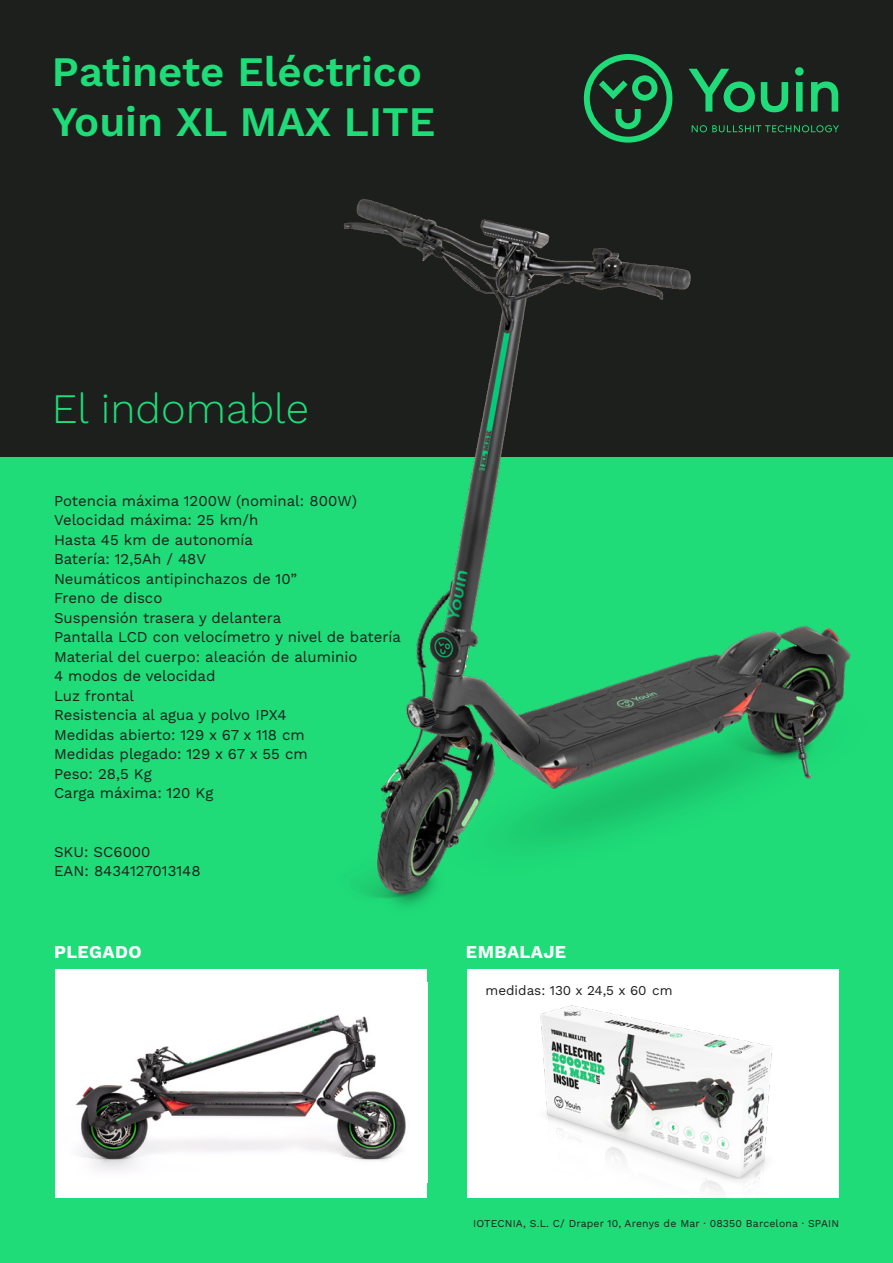
<style>
.page{position:relative;width:893px;height:1263px;background:#1fdb78}
.page>*{position:absolute;margin:0;border:0;box-sizing:border-box;transform-origin:0 0}
.t1{font:600 42px "Work Sans";color:#1fdb78}
.t2{font:300 42px "Work Sans";color:#1fdb78}
.t3{font:700 18px "Work Sans";letter-spacing:.02em;color:#fff}
.t4{font:15px "Work Sans";color:#1c1f1c}
.t5{font:13.5px "Work Sans";color:#1c1f1c}
.t6{font:10.5px "Work Sans";letter-spacing:.015em;color:#1c1f1c}
</style>
<div class="page">
<div style="left:0;top:0;width:893px;height:457px;background:#1c1f1c"></div>
<svg style="left:584px;top:54px;width:255px;height:87px"></svg>
<div style="left:55px;top:969px;width:372px;height:229px;background:#fff"></div>
<img style="left:76px;top:1015px;width:330px;height:156px">
<div style="left:467px;top:969px;width:372px;height:229px;background:#fff"></div>
<img style="left:540px;top:1005px;width:233px;height:188px">
<img style="left:344px;top:141px;width:507px;height:765px">
<p class="t1" style="left:52px;top:40px;width:371px">Patinete Eléctrico</p>
<p class="t1" style="left:52px;top:90px;width:385px">Youin XL MAX LITE</p>
<p class="t2" style="left:52px;top:377px;width:259px">El indomable</p>
<p class="t4" style="left:54px;top:489px;width:304px">Potencia máxima 1200W (nominal: 800W)</p>
<p class="t4" style="left:54px;top:509px;width:206px">Velocidad máxima: 25 km/h</p>
<p class="t4" style="left:54px;top:528px;width:201px">Hasta 45 km de autonomía</p>
<p class="t4" style="left:54px;top:548px;width:154px">Batería: 12,5Ah / 48V</p>
<p class="t4" style="left:54px;top:567px;width:245px">Neumáticos antipinchazos de 10”</p>
<p class="t4" style="left:54px;top:587px;width:110px">Freno de disco</p>
<p class="t4" style="left:54px;top:606px;width:229px">Suspensión trasera y delantera</p>
<p class="t4" style="left:54px;top:626px;width:349px">Pantalla LCD con velocímetro y nivel de batería</p>
<p class="t4" style="left:54px;top:645px;width:305px">Material del cuerpo: aleación de aluminio</p>
<p class="t4" style="left:54px;top:665px;width:163px">4 modos de velocidad</p>
<p class="t4" style="left:54px;top:684px;width:82px">Luz frontal</p>
<p class="t4" style="left:54px;top:704px;width:234px">Resistencia al agua y polvo IPX4</p>
<p class="t4" style="left:54px;top:723px;width:252px">Medidas abierto: 129 x 67 x 118 cm</p>
<p class="t4" style="left:54px;top:743px;width:255px">Medidas plegado: 129 x 67 x 55 cm</p>
<p class="t4" style="left:54px;top:762px;width:99px">Peso: 28,5 Kg</p>
<p class="t4" style="left:54px;top:782px;width:161px">Carga máxima: 120 Kg</p>
<p class="t4" style="left:54px;top:840px;width:98px">SKU: SC6000</p>
<p class="t4" style="left:54px;top:860px;width:148px">EAN: 8434127013148</p>
<p class="t3" style="left:54px;top:938px;width:89px">PLEGADO</p>
<p class="t3" style="left:466px;top:938px;width:102px">EMBALAJE</p>
<p class="t5" style="left:485px;top:980px;width:189px">medidas: 130 x 24,5 x 60 cm</p>
<p class="t6" style="left:473px;top:1216px;width:367px">IOTECNIA, S.L. C/ Draper 10, Arenys de Mar · 08350 Barcelona · SPAIN</p>
</div>
